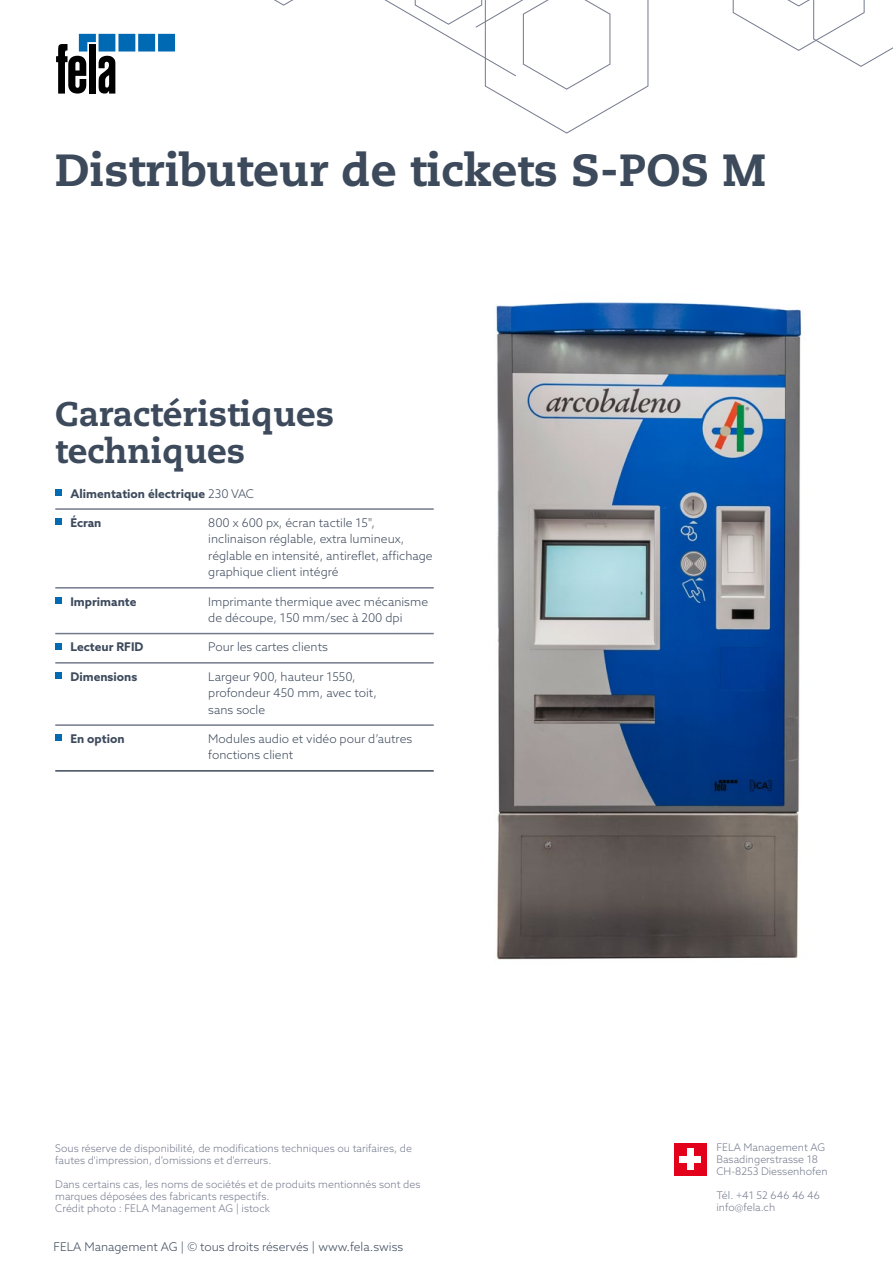
<style>
.page{position:relative;width:893px;height:1263px;background:#fff}
.page>*{position:absolute;margin:0;border:0;box-sizing:border-box;transform-origin:0 0}
.t1{font:800 45px "Caecilia";color:#3d4a5c}
.t2{font:800 34.2px/36.5px "Caecilia";color:#3d4a5c}
.t3{font:300 12px/16.5px "Azo Sans";color:#3d4a5c}
.t4{font:700 12px "Azo Sans";color:#3d4a5c}
.t5{font:300 10.5px/12px "Azo Sans";color:#747a8d}
.s1{font-weight:300}
</style>
<div class="page">
<svg style="left:274px;top:0;width:619px;height:133px"></svg>
<div style="left:674px;top:1143px;width:33px;height:32px;background:#e2001a"></div>
<div style="left:687px;top:1148px;width:7px;height:22px;background:#fff"></div>
<div style="left:680px;top:1156px;width:21px;height:6px;background:#fff"></div>
<hr style="left:55px;top:508px;width:379px;height:2px;background:#747a8d">
<hr style="left:55px;top:587px;width:379px;height:1px;background:#747a8d">
<hr style="left:55px;top:633px;width:379px;height:1px;background:#747a8d">
<hr style="left:55px;top:662px;width:379px;height:2px;background:#747a8d">
<hr style="left:55px;top:724px;width:379px;height:2px;background:#747a8d">
<hr style="left:55px;top:770px;width:379px;height:2px;background:#3d4a5c">
<div style="left:55px;top:489px;width:7px;height:6px;background:#006ab3"></div>
<div style="left:55px;top:518px;width:7px;height:7px;background:#006ab3"></div>
<div style="left:55px;top:597px;width:7px;height:6px;background:#006ab3"></div>
<div style="left:55px;top:643px;width:7px;height:6px;background:#006ab3"></div>
<div style="left:55px;top:672px;width:7px;height:7px;background:#006ab3"></div>
<div style="left:55px;top:734px;width:7px;height:7px;background:#006ab3"></div>
<img style="left:496px;top:302px;width:306px;height:658px">
<div style="left:118px;top:34px;width:17px;height:18px;background:#0069b4"></div>
<div style="left:138px;top:34px;width:17px;height:18px;background:#0069b4"></div>
<div style="left:158px;top:34px;width:17px;height:18px;background:#0069b4"></div>
<svg style="left:56px;top:34px;width:59px;height:60px"></svg>
<div style="left:99px;top:34px;width:16px;height:18px;background:#0069b4"></div>
<h1 class="t1" style="left:55px;top:143px;width:712px">Distributeur de tickets S-POS M</h1>
<h2 class="t2" style="left:55px;top:396px;width:281px">Caractéristiques techniques</h2>
<p class="t4" style="left:70px;top:485px;width:185px">Alimentation électrique <span class="s1">230 VAC</span></p>
<p class="t4" style="left:70px;top:515px;width:32px">Écran</p>
<p class="t3" style="left:208px;top:514px;width:226px">800 x 600 px, écran tactile 15", inclinaison réglable, extra lumineux, réglable en intensité, antireflet, affichage graphique client intégré</p>
<p class="t4" style="left:70px;top:593px;width:67px">Imprimante</p>
<p class="t3" style="left:208px;top:593px;width:221px">Imprimante thermique avec mécanisme de découpe, 150 mm/sec à 200 dpi</p>
<p class="t4" style="left:70px;top:639px;width:74px">Lecteur RFID</p>
<p class="t3" style="left:208px;top:639px;width:121px">Pour les cartes clients</p>
<p class="t4" style="left:70px;top:668px;width:68px">Dimensions</p>
<p class="t3" style="left:208px;top:668px;width:170px">Largeur 900, hauteur 1550, profondeur 450 mm, avec toit, sans socle</p>
<p class="t4" style="left:70px;top:731px;width:56px">En option</p>
<p class="t3" style="left:208px;top:730px;width:205px">Modules audio et vidéo pour d’autres fonctions client</p>
<p class="t5" style="left:55px;top:1142px;width:358px">Sous réserve de disponibilité, de modifications techniques ou tarifaires, de fautes d'impression, d'omissions et d'erreurs.</p>
<p class="t5" style="left:55px;top:1178px;width:367px">Dans certains cas, les noms de sociétés et de produits mentionnés sont des marques déposées des fabricants respectifs.<br>Crédit photo : FELA Management AG | istock</p>
<p class="t3" style="left:53px;top:1238px;width:351px">FELA Management AG | © tous droits réservés | www.fela.swiss</p>
<p class="t5" style="left:716px;top:1141px;width:113px">FELA Management AG<br>Basadingerstrasse 18<br>CH-8253 Diessenhofen</p>
<p class="t5" style="left:716px;top:1189px;width:105px">Tél. +41 52 646 46 46 info@fela.ch</p>
</div>
